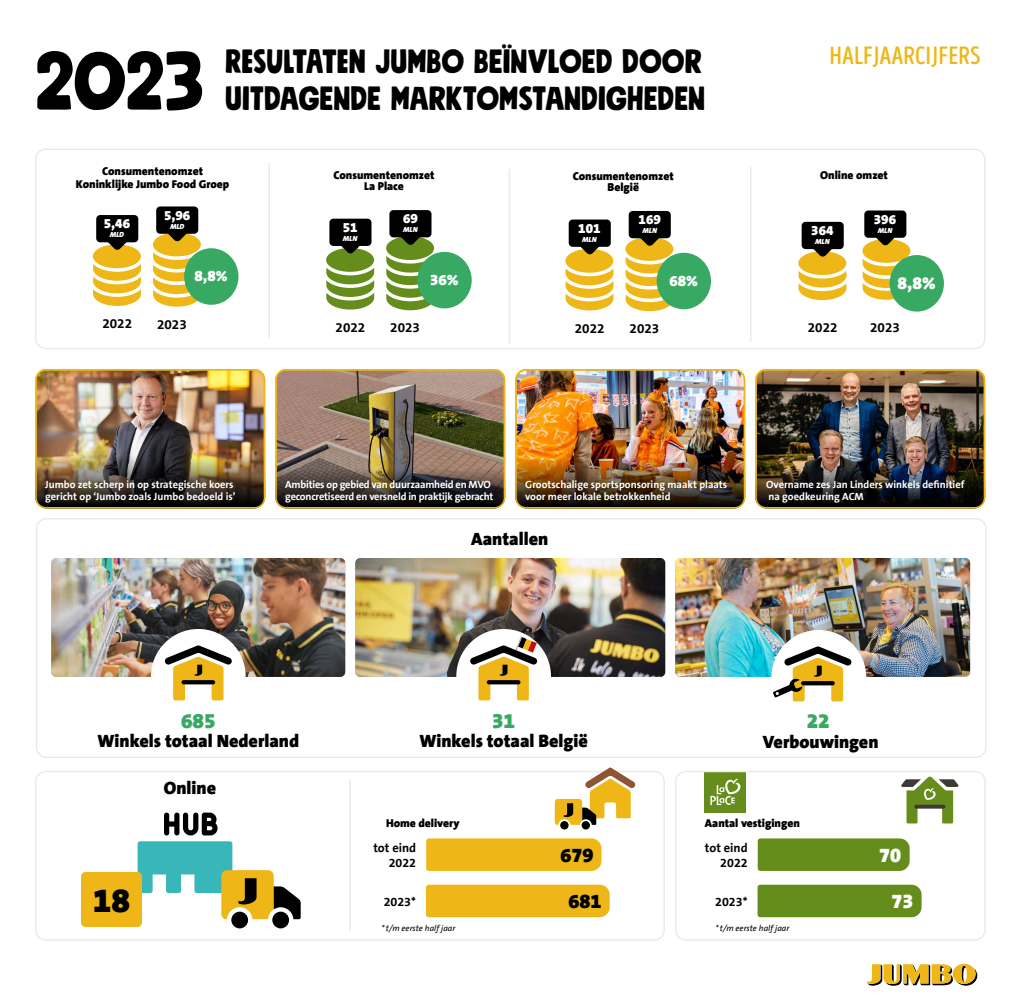
<style>
.page{position:relative;width:1020px;height:1005px;background:#fff}
.page>*{position:absolute;margin:0;border:0;box-sizing:border-box;transform-origin:0 0}
.t1{font:82.6px "Jumbo Mindset";color:#000}
.t2{font:900 33.85px "Jumbo The Sans";color:#000}
.t3{font:33.5px/37px "Jumbo Mindset";color:#000}
.t4{font:25px "Intro Head B Base";letter-spacing:.01em;color:#eeb717}
.t5{font:900 21px "Jumbo The Sans";color:#38a962}
.t6{font:900 20px "Jumbo The Sans";color:#000}
.t7{font:900 20px "Jumbo The Sans";color:#fff}
.t8{font:900 18px "Jumbo The Sans";color:#000}
.t9{font:900 17.5px "Jumbo The Sans";color:#fff}
.t10{font:900 15.25px "Jumbo The Sans";color:#fff}
.t11{font:700 13.5px "Jumbo The Sans";color:#000}
.t12{font:900 13.5px "Jumbo The Sans";color:#fff}
.t13{font:700 12.5px/15px "Jumbo The Sans";color:#000;text-align:right}
.t14{font:900 11.5px/11px "Jumbo The Sans";color:#000;text-align:center}
.t15{font:700 10.5px/12px "Jumbo The Sans";color:#fff}
.t16{font:700 10.5px/12px "Jumbo The Sans";letter-spacing:-.02em;color:#fff}
.t17{font:italic 8.5px "Jumbo The Sans";color:#000}
.t18{font:italic 900 7.5px "Jumbo The Sans";color:#fff}
</style>
<div class="page">
<img style="left:758px;top:370px;width:226px;height:53px">
<img style="left:38px;top:370px;width:226px;height:53px">
<img style="left:278px;top:370px;width:226px;height:53px">
<img style="left:518px;top:370px;width:226px;height:53px">
<div style="left:36px;top:518px;width:951px;height:240px;border:2px solid #edebe7;border-radius:10px"></div>
<img style="left:51px;top:558px;width:294px;height:119px">
<img style="left:675px;top:558px;width:295px;height:119px">
<img style="left:355px;top:558px;width:310px;height:119px">
<div style="left:151px;top:629px;width:95px;height:95px;background:#fff;border-radius:50%"></div>
<svg style="left:165px;top:645px;width:67px;height:55px"></svg>
<svg style="left:182px;top:680px;width:33px;height:4px"></svg>
<div style="left:456px;top:629px;width:95px;height:95px;background:#fff;border-radius:50%"></div>
<div style="left:771px;top:630px;width:95px;height:95px;background:#fff;border-radius:50%"></div>
<svg style="left:773px;top:646px;width:79px;height:55px"></svg>
<svg style="left:470px;top:635px;width:67px;height:65px"></svg>
<svg style="left:487px;top:680px;width:33px;height:4px"></svg>
<svg style="left:867px;top:964px;width:110px;height:22px"></svg>
<div style="left:96px;top:215px;width:42px;height:27px;background:#000;border-radius:4px"></div>
<svg style="left:93px;top:229px;width:48px;height:77px"></svg>
<div style="left:329px;top:219px;width:43px;height:27px;background:#000;border-radius:4px"></div>
<svg style="left:326px;top:233px;width:48px;height:77px"></svg>
<div style="left:569px;top:220px;width:42px;height:27px;background:#000;border-radius:4px"></div>
<svg style="left:565px;top:234px;width:48px;height:76px"></svg>
<div style="left:156px;top:206px;width:42px;height:28px;background:#000;border-radius:4px"></div>
<svg style="left:153px;top:221px;width:48px;height:86px"></svg>
<div style="left:389px;top:210px;width:43px;height:27px;background:#000;border-radius:4px"></div>
<svg style="left:386px;top:224px;width:48px;height:86px"></svg>
<div style="left:629px;top:211px;width:42px;height:27px;background:#000;border-radius:4px"></div>
<svg style="left:625px;top:225px;width:48px;height:86px"></svg>
<div style="left:184px;top:248px;width:55px;height:57px;background:#38a962;border-radius:50%"></div>
<div style="left:417px;top:252px;width:55px;height:56px;background:#38a962;border-radius:50%"></div>
<div style="left:657px;top:253px;width:54px;height:56px;background:#38a962;border-radius:50%"></div>
<div style="left:705px;top:772px;width:41px;height:41px;background:#658d1b"></div>
<svg style="left:710px;top:779px;width:31px;height:26px"></svg>
<div style="left:675px;top:771px;width:311px;height:170px;border:2px solid #edebe7;border-radius:10px"></div>
<div style="left:35px;top:771px;width:630px;height:170px;border:2px solid #edebe7;border-radius:10px"></div>
<div style="left:582px;top:821px;width:8px;height:9px;background:#000;border-radius:50%"></div>
<div style="left:560px;top:821px;width:9px;height:9px;background:#000;border-radius:50%"></div>
<svg style="left:555px;top:767px;width:81px;height:58px"></svg>
<hr style="left:350px;top:781px;width:1px;height:150px;background:#edebe7">
<svg style="left:164px;top:813px;width:54px;height:22px"></svg>
<div style="left:272px;top:912px;width:17px;height:16px;background:#000;border-radius:50%"></div>
<div style="left:231px;top:912px;width:17px;height:16px;background:#000;border-radius:50%"></div>
<svg style="left:138px;top:841px;width:163px;height:78px"></svg>
<svg style="left:901px;top:776px;width:58px;height:48px"></svg>
<div style="left:81px;top:872px;width:61px;height:55px;background:#eeb717;border-radius:5px"></div>
<svg style="left:426px;top:838px;width:175px;height:33px;background:#eeb81c"></svg>
<svg style="left:758px;top:838px;width:152px;height:33px;background:#698f20"></svg>
<div style="left:426px;top:885px;width:184px;height:32px;background:#eeb717"></div>
<div style="left:758px;top:885px;width:164px;height:32px;background:#658d1b"></div>
<img style="left:755px;top:423px;width:230px;height:85px">
<div style="left:755px;top:369px;width:230px;height:139px;border:2px solid #eeb717;border-radius:10px"></div>
<img style="left:275px;top:423px;width:230px;height:85px">
<img style="left:515px;top:423px;width:230px;height:85px">
<img style="left:35px;top:423px;width:230px;height:85px">
<div style="left:35px;top:369px;width:230px;height:139px;border:2px solid #eeb717;border-radius:10px"></div>
<div style="left:275px;top:369px;width:230px;height:139px;border:2px solid #eeb717;border-radius:10px"></div>
<div style="left:515px;top:369px;width:230px;height:139px;border:2px solid #eeb717;border-radius:10px"></div>
<div style="left:35px;top:148px;width:951px;height:201px;border:2px solid #edebe7;border-radius:10px"></div>
<hr style="left:509px;top:169px;width:1px;height:175px;background:#edebe7">
<hr style="left:268px;top:162px;width:2px;height:176px;background:#edebe7">
<hr style="left:750px;top:167px;width:2px;height:175px;background:#edebe7">
<div style="left:802px;top:222px;width:42px;height:27px;background:#000;border-radius:4px"></div>
<svg style="left:798px;top:236px;width:48px;height:64px"></svg>
<div style="left:890px;top:255px;width:54px;height:57px;background:#38a962;border-radius:50%"></div>
<div style="left:864px;top:210px;width:42px;height:28px;background:#000;border-radius:4px"></div>
<svg style="left:862px;top:225px;width:49px;height:75px"></svg>
<h1 class="t1" style="left:35px;top:26px;width:170px">2023</h1>
<h3 class="t3" style="left:225px;top:42px;width:481px">RESULTATEN JUMBO BEÏNVLOED DOOR<br>UITDAGENDE MARKTOMSTANDIGHEDEN</h3>
<h3 class="t4" style="left:829px;top:41px;width:153px">HALFJAARCIJFERS</h3>
<p class="t14" style="left:76px;top:165px;width:155px;line-height:12.5px">Consumentenomzet<br>Koninklijke Jumbo Food Groep</p>
<p class="t14" style="left:820px;top:170px;width:69px">Online omzet</p>
<p class="t14" style="left:333px;top:169px;width:103px">Consumentenomzet<br>La Place</p>
<p class="t14" style="left:573px;top:170px;width:103px">Consumentenomzet<br>België</p>
<p class="t12" style="left:104px;top:215px;width:28px">5,46</p>
<p class="t18" style="left:110px;top:230px;width:16px">MLD</p>
<p class="t12" style="left:164px;top:207px;width:28px">5,96</p>
<p class="t18" style="left:170px;top:222px;width:16px">MLD</p>
<p class="t12" style="left:343px;top:219px;width:16px">51</p>
<p class="t18" style="left:343px;top:234px;width:16px">MLN</p>
<p class="t12" style="left:403px;top:210px;width:16px">69</p>
<p class="t18" style="left:403px;top:225px;width:16px">MLN</p>
<p class="t12" style="left:578px;top:220px;width:24px">101</p>
<p class="t18" style="left:582px;top:235px;width:16px">MLN</p>
<p class="t12" style="left:639px;top:211px;width:24px">169</p>
<p class="t18" style="left:642px;top:226px;width:16px">MLN</p>
<p class="t12" style="left:811px;top:222px;width:24px">364</p>
<p class="t18" style="left:815px;top:237px;width:16px">MLN</p>
<p class="t12" style="left:874px;top:211px;width:24px">396</p>
<p class="t18" style="left:878px;top:226px;width:16px">MLN</p>
<h3 class="t10" style="left:195px;top:267px;width:35px">8,8%</h3>
<h3 class="t10" style="left:430px;top:270px;width:30px">36%</h3>
<h3 class="t10" style="left:669px;top:271px;width:30px">68%</h3>
<h3 class="t9" style="left:898px;top:272px;width:40px">8,8%</h3>
<p class="t11" style="left:102px;top:317px;width:31px">2022</p>
<p class="t11" style="left:336px;top:320px;width:31px">2022</p>
<p class="t11" style="left:575px;top:321px;width:31px">2022</p>
<p class="t11" style="left:157px;top:317px;width:31px">2023</p>
<p class="t11" style="left:390px;top:320px;width:31px">2023</p>
<p class="t11" style="left:630px;top:321px;width:31px">2023</p>
<p class="t11" style="left:808px;top:320px;width:31px">2022</p>
<p class="t11" style="left:870px;top:320px;width:31px">2023</p>
<p class="t15" style="left:45px;top:479px;width:192px">Jumbo zet scherp in op strategische koers gericht op ‘Jumbo zoals Jumbo bedoeld is’</p>
<p class="t15" style="left:525px;top:479px;width:204px">Grootschalige sportsponsoring maakt plaats voor meer lokale betrokkenheid</p>
<p class="t16" style="left:285px;top:479px;width:210px">Ambities op gebied van duurzaamheid en MVO geconcretiseerd en versneld in praktijk gebracht</p>
<h3 class="t8" style="left:471px;top:528px;width:79px">Aantallen</h3>
<p class="t15" style="left:766px;top:479px;width:200px">Overname zes Jan Linders winkels definitief na goedkeuring ACM</p>
<h3 class="t5" style="left:181px;top:707px;width:36px">685</h3>
<h3 class="t8" style="left:98px;top:730px;width:203px">Winkels totaal Nederland</h3>
<h3 class="t8" style="left:164px;top:777px;width:54px">Online</h3>
<h2 class="t2" style="left:93px;top:880px;width:39px">18</h2>
<h3 class="t5" style="left:492px;top:707px;width:25px">31</h3>
<h3 class="t5" style="left:807px;top:707px;width:25px">22</h3>
<h3 class="t8" style="left:763px;top:731px;width:117px">Verbouwingen</h3>
<h3 class="t8" style="left:419px;top:730px;width:170px">Winkels totaal België</h3>
<p class="t14" style="left:386px;top:818px;width:75px">Home delivery</p>
<p class="t14" style="left:705px;top:818px;width:96px">Aantal vestigingen</p>
<p class="t13" style="left:373px;top:840px;width:44px">tot eind<br>2022</p>
<h3 class="t6" style="left:560px;top:843px;width:34px">679</h3>
<p class="t13" style="left:705px;top:840px;width:44px">tot eind<br>2022</p>
<h3 class="t7" style="left:879px;top:843px;width:23px">70</h3>
<p class="t13" style="left:384px;top:894px;width:34px">2023*</p>
<h3 class="t6" style="left:569px;top:889px;width:34px">681</h3>
<p class="t13" style="left:715px;top:894px;width:34px">2023*</p>
<h3 class="t7" style="left:892px;top:889px;width:23px">73</h3>
<p class="t17" style="left:382px;top:924px;width:75px">*t/m eerste half jaar</p>
<p class="t17" style="left:716px;top:924px;width:75px">*t/m eerste half jaar</p>
</div>
